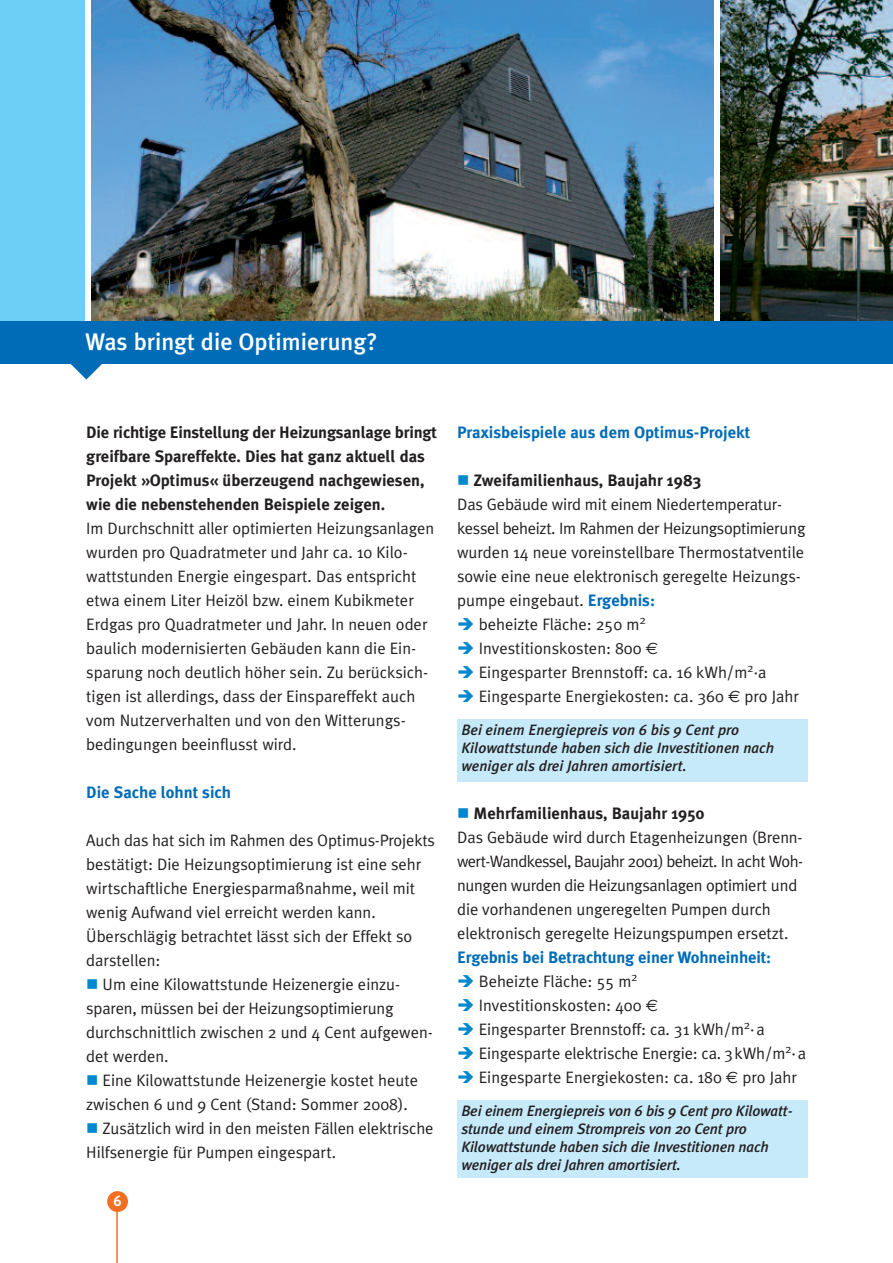
<style>
.page{position:relative;width:893px;height:1263px;background:#fff}
.page>*{position:absolute;margin:0;border:0;box-sizing:border-box;transform-origin:0 0}
.t1{font:500 24px "Meta Plus";color:#fff}
.t2{font:16.5px/24px "Meta Plus Normal";color:#231f20}
.t3{font:700 16.5px/24px "Meta Plus";color:#231f20}
.t4{font:700 16.5px "Meta Plus";color:#006cb7}
.t5{font:16.5px "Meta Plus Normal";letter-spacing:-.02em;color:#231f20}
.t6{font:italic 500 15px/18px "Meta Plus";letter-spacing:-.01em;color:#231f20}
.t7{font:15px "Meta Plus Bold Caps";color:#fff}
.s1{font-family:"Meta Plus";font-weight:700;color:#006cb7}
.s2{font-family:"Euro Sans"}
</style>
<div class="page">
<div style="left:0;top:0;width:893px;height:334px;background:#6bcff6"></div>
<img style="left:91px;top:0;width:623px;height:321px">
<img style="left:720px;top:0;width:173px;height:321px">
<hr style="left:116px;top:1207px;width:2px;height:56px;background:#f36e21">
<div style="left:107px;top:1191px;width:21px;height:21px;background:#f36e21;border-radius:50%"></div>
<svg style="left:71px;top:364px;width:31px;height:16px"></svg>
<div style="left:85px;top:0;width:6px;height:349px;background:#fff"></div>
<div style="left:714px;top:0;width:6px;height:349px;background:#fff"></div>
<div style="left:0;top:321px;width:893px;height:43px;background:#006cb7"></div>
<div style="left:457px;top:719px;width:351px;height:62px;background:#c6eafa"></div>
<div style="left:457px;top:1100px;width:351px;height:77px;background:#c6eafa"></div>
<h1 class="t1" style="left:85px;top:327px;width:294px">Was bringt die Optimierung?</h1>
<p class="t3" style="left:86px;top:420px;width:352px">Die richtige Einstellung der Heizungsanlage bringt greifbare Spareffekte. Dies hat ganz aktuell das Projekt »Optimus« überzeugend nachgewiesen, wie die nebenstehenden Beispiele zeigen.</p>
<p class="t2" style="left:86px;top:516px;width:349px">Im Durchschnitt aller optimierten Heizungsanlagen wurden pro Quadratmeter und Jahr ca. 10 Kilo&shy;wattstunden Energie eingespart. Das entspricht etwa einem Liter Heizöl bzw. einem Kubikmeter Erdgas pro Quadratmeter und Jahr. In neuen oder baulich modernisierten Gebäuden kann die Ein&shy;sparung noch deutlich höher sein. Zu berücksich&shy;tigen ist allerdings, dass der Einspareffekt auch vom Nutzerverhalten und von den Witterungs&shy;bedingungen beeinflusst wird.</p>
<p class="t4" style="left:86px;top:783px;width:146px">Die Sache lohnt sich</p>
<p class="t2" style="left:86px;top:828px;width:350px">Auch das hat sich im Rahmen des Optimus-Projekts</p>
<p class="t2" style="left:86px;top:852px;width:337px">bestätigt: Die Heizungsoptimierung ist eine sehr</p>
<p class="t2" style="left:86px;top:876px;width:330px">wirtschaftliche Energiesparmaßnahme, weil mit</p>
<p class="t2" style="left:86px;top:900px;width:291px">wenig Aufwand viel erreicht werden kann.</p>
<p class="t2" style="left:86px;top:924px;width:328px">Überschlägig betrachtet lässt sich der Effekt so</p>
<p class="t2" style="left:86px;top:948px;width:76px">darstellen:</p>
<p class="t2" style="left:103px;top:972px;width:299px">Um eine Kilowattstunde Heizenergie einzu-</p>
<p class="t2" style="left:86px;top:996px;width:309px">sparen, müssen bei der Heizungsoptimierung</p>
<p class="t2" style="left:86px;top:1020px;width:348px">durchschnittlich zwischen 2 und 4 Cent aufgewen-</p>
<p class="t2" style="left:86px;top:1044px;width:84px">det werden.</p>
<p class="t2" style="left:103px;top:1068px;width:317px">Eine Kilowattstunde Heizenergie kostet heute</p>
<p class="t2" style="left:86px;top:1092px;width:323px">zwischen 6 und 9 Cent (Stand: Sommer 2008).</p>
<p class="t2" style="left:102px;top:1116px;width:333px">Zusätzlich wird in den meisten Fällen elektrische</p>
<p class="t2" style="left:86px;top:1140px;width:251px">Hilfsenergie für Pumpen eingespart.</p>
<p class="t7" style="left:114px;top:1192px;width:10px">6</p>
<p class="t4" style="left:457px;top:423px;width:295px">Praxisbeispiele aus dem Optimus-Projekt</p>
<p class="t3" style="left:473px;top:468px;width:229px">Zweifamilienhaus, Baujahr 1983</p>
<p class="t2" style="left:457px;top:492px;width:327px">Das Gebäude wird mit einem Niedertemperatur-</p>
<p class="t5" style="left:457px;top:519px;width:350px">kessel beheizt. Im Rahmen der Heizungsoptimierung</p>
<p class="t2" style="left:457px;top:540px;width:349px">wurden 14 neue voreinstellbare Thermostatventile</p>
<p class="t2" style="left:457px;top:564px;width:345px">sowie eine neue elektronisch geregelte Heizungs-</p>
<p class="t2" style="left:457px;top:588px;width:199px">pumpe eingebaut. <span class="s1">Ergebnis:</span></p>
<p class="t2" style="left:479px;top:612px;width:168px">beheizte Fläche: 250 m<sup>2</sup></p>
<p class="t2" style="left:479px;top:636px;width:181px">Investitionskosten: 800 <span class="s2">€</span></p>
<p class="t2" style="left:479px;top:660px;width:289px">Eingesparter Brennstoff: ca. 16 kWh/m<sup>2</sup>·a</p>
<p class="t2" style="left:479px;top:684px;width:322px">Eingesparte Energiekosten: ca. 360 <span class="s2">€</span> pro Jahr</p>
<p class="t6" style="left:461px;top:721px;width:314px">Bei einem Energiepreis von 6 bis 9 Cent pro<br>Kilowattstunde haben sich die Investitionen nach weniger als drei Jahren amortisiert.</p>
<p class="t3" style="left:473px;top:801px;width:233px">Mehrfamilienhaus, Baujahr 1950</p>
<p class="t2" style="left:457px;top:825px;width:347px">Das Gebäude wird durch Etagenheizungen (Brenn&shy;wert-Wandkessel, Baujahr 2001) beheizt. In acht Woh&shy;nungen wurden die Heizungsanlagen optimiert und die vorhandenen ungeregelten Pumpen durch elektronisch geregelte Heizungspumpen ersetzt.</p>
<p class="t4" style="left:457px;top:947px;width:316px">Ergebnis bei Betrachtung einer Wohneinheit:</p>
<p class="t2" style="left:479px;top:969px;width:329px">Beheizte Fläche: 55 m<sup>2<br></sup>Investitionskosten: 400 <span class="s2">€<br></span>Eingesparter Brennstoff: ca. 31 kWh/m<sup>2</sup>·a Eingesparte elektrische Energie: ca. 3kWh/m<sup>2</sup>·a Eingesparte Energiekosten: ca. 180 <span class="s2">€</span> pro Jahr</p>
<p class="t6" style="left:461px;top:1101px;width:333px">Bei einem Energiepreis von 6 bis 9 Cent pro Kilowatt&shy;stunde und einem Strompreis von 20 Cent pro Kilowattstunde haben sich die Investitionen nach weniger als drei Jahren amortisiert.</p>
</div>
